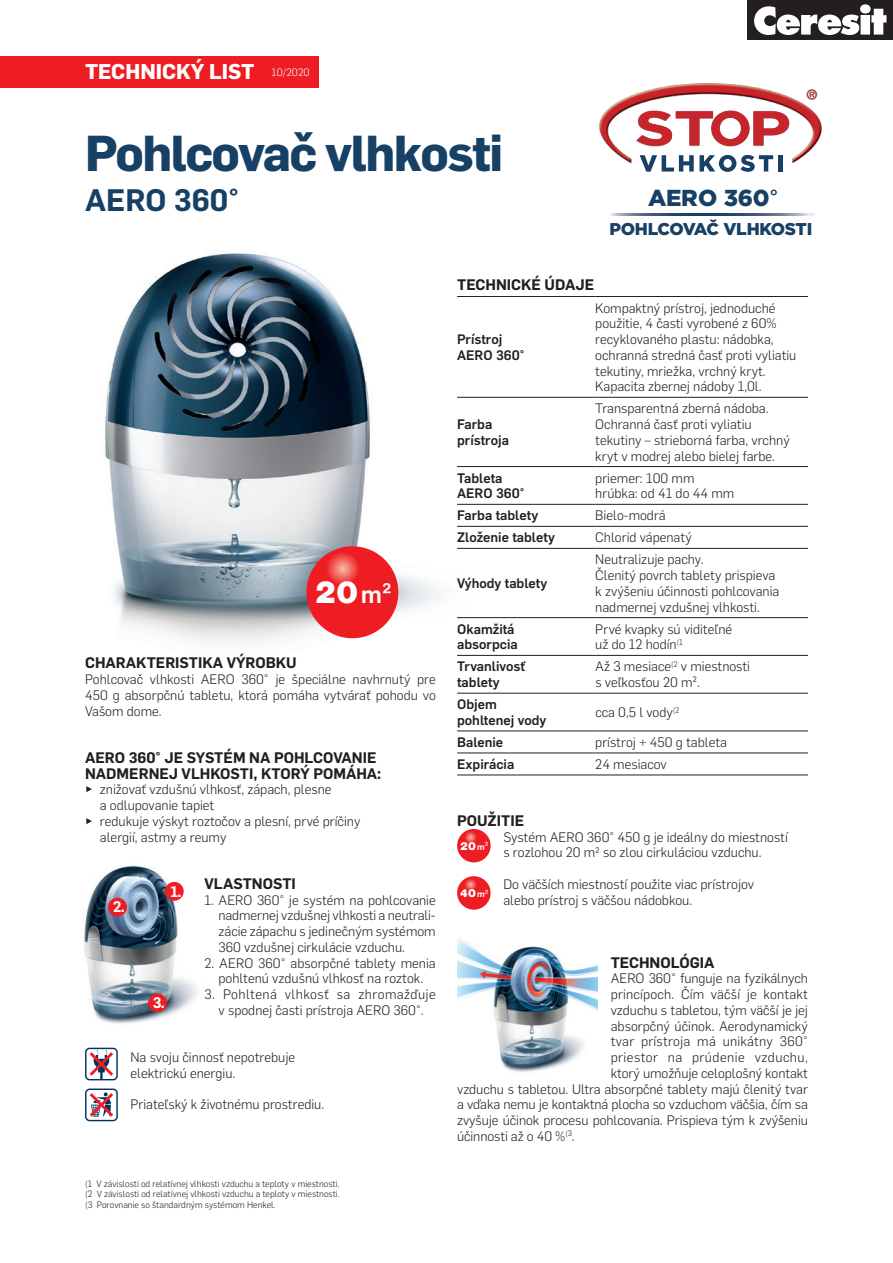
<style>
.page{position:relative;width:893px;height:1263px;background:#fff}
.page>*{position:absolute;margin:0;border:0;box-sizing:border-box;transform-origin:0 0}
.t1{font:700 49.5px "Flama";letter-spacing:-.03em;color:#174065}
.t2{font:31.8px "Nimbus Sans DOT Blac";color:#fff}
.t3{font:600 30.45px "Flama";color:#174065}
.t4{font:900 23.1px "Gotham";letter-spacing:-.015em;color:#174065}
.t5{font:700 21px "Flama";color:#fff}
.t6{font:900 17.1px "Gotham";letter-spacing:-.02em;color:#174065}
.t7{font:600 15px/15.8px "Flama";color:#231f20}
.t8{font:600 15px "Flama";color:#fff}
.t9{font:300 13.5px/15.8px "Flama";color:#231f20}
.t10{font:500 13.5px/15.8px "Flama";color:#231f20}
.t11{font:300 13.5px "Flama";letter-spacing:.035em;color:#231f20}
.t12{font:11.55px "Nimbus Sans DOT Blac";color:#fff}
.t13{font:300 9px/10.8px "Flama";color:#231f20;text-align:justify}
.s1{font-family:"Nimbus Sans DOT";font-weight:700;font-size:25.5px}
.s2{font-family:"Nimbus Sans DOT";font-weight:700;font-size:9.3px}
</style>
<div class="page">
<img style="left:105px;top:253px;width:436px;height:500px">
<div style="left:85px;top:1048px;width:33px;height:32px;border:1px solid #003562;border-radius:4px"></div>
<svg style="left:90px;top:1050px;width:23px;height:29px"></svg>
<div style="left:85px;top:1088px;width:33px;height:33px;border:1px solid #003562;border-radius:4px"></div>
<svg style="left:90px;top:1092px;width:23px;height:24px"></svg>
<img style="left:84px;top:865px;width:114px;height:159px">
<div style="left:108px;top:898px;width:19px;height:18px;background:#ee1d23;border-radius:50%"></div>
<div style="left:165px;top:882px;width:19px;height:19px;background:#ee1d23;border-radius:50%"></div>
<div style="left:148px;top:993px;width:19px;height:19px;background:#ee1d23;border-radius:50%"></div>
<div style="left:457px;top:829px;width:34px;height:33px;background:#ee1d23;border-radius:50%"></div>
<svg style="left:463px;top:830px;width:14px;height:14px"></svg>
<div style="left:457px;top:876px;width:34px;height:34px;background:#ee1d23;border-radius:50%"></div>
<svg style="left:463px;top:877px;width:14px;height:14px"></svg>
<img style="left:457px;top:937px;width:141px;height:135px">
<img style="left:610px;top:39px;width:254px;height:177px">
<img style="left:610px;top:183px;width:231px;height:13px">
<img style="left:599px;top:61px;width:247px;height:122px">
<svg style="left:640px;top:155px;width:133px;height:17px"></svg>
<div style="left:778px;top:155px;width:5px;height:17px;background:#174065"></div>
<svg style="left:637px;top:111px;width:152px;height:35px"></svg>
<svg style="left:610px;top:213px;width:204px;height:2px"></svg>
<div style="left:0;top:56px;width:319px;height:31px;background:#ee1d23"></div>
<hr style="left:457px;top:296px;width:138px;height:1px;background:#231f20">
<hr style="left:595px;top:296px;width:213px;height:1px;background:#231f20">
<hr style="left:457px;top:397px;width:138px;height:1px;background:#231f20">
<hr style="left:595px;top:397px;width:213px;height:1px;background:#231f20">
<hr style="left:457px;top:466px;width:138px;height:1px;background:#231f20">
<hr style="left:595px;top:466px;width:213px;height:1px;background:#231f20">
<hr style="left:457px;top:504px;width:138px;height:1px;background:#231f20">
<hr style="left:595px;top:504px;width:213px;height:1px;background:#231f20">
<hr style="left:457px;top:526px;width:138px;height:1px;background:#231f20">
<hr style="left:595px;top:526px;width:213px;height:1px;background:#231f20">
<hr style="left:457px;top:548px;width:138px;height:1px;background:#231f20">
<hr style="left:595px;top:548px;width:213px;height:1px;background:#231f20">
<hr style="left:457px;top:617px;width:138px;height:1px;background:#231f20">
<hr style="left:595px;top:617px;width:213px;height:1px;background:#231f20">
<hr style="left:457px;top:655px;width:138px;height:1px;background:#231f20">
<hr style="left:595px;top:655px;width:213px;height:1px;background:#231f20">
<hr style="left:457px;top:693px;width:138px;height:1px;background:#231f20">
<hr style="left:595px;top:693px;width:213px;height:1px;background:#231f20">
<hr style="left:457px;top:731px;width:138px;height:1px;background:#231f20">
<hr style="left:595px;top:731px;width:213px;height:1px;background:#231f20">
<hr style="left:457px;top:753px;width:138px;height:1px;background:#231f20">
<hr style="left:595px;top:753px;width:213px;height:1px;background:#231f20">
<hr style="left:457px;top:775px;width:138px;height:1px;background:#231f20">
<hr style="left:595px;top:775px;width:213px;height:1px;background:#231f20">
<div style="left:306px;top:546px;width:92px;height:92px;background:#ee1d23;border-radius:50%"></div>
<svg style="left:324px;top:550px;width:37px;height:37px"></svg>
<div style="left:748px;top:0;width:145px;height:39px;background:#231f20"></div>
<svg style="left:754px;top:4px;width:132px;height:31px"></svg>
<h3 class="t5" style="left:85px;top:56px;width:226px">TECHNICKÝ LIST <sup>10/2020</sup></h3>
<h1 class="t1" style="left:85px;top:118px;width:420px">Pohlcovač vlhkosti</h1>
<h3 class="t3" style="left:85px;top:178px;width:156px">AERO 360°</h3>
<p class="t7" style="left:457px;top:276px;width:139px">TECHNICKÉ ÚDAJE</p>
<h3 class="t4" style="left:648px;top:182px;width:133px">AERO 360 ˚</h3>
<p class="t6" style="left:609px;top:217px;width:204px">POHLCOVAČ VLHKOSTI</p>
<h2 class="t2" style="left:315px;top:574px;width:79px">20<span class="s1">m²</span></h2>
<p class="t7" style="left:85px;top:654px;width:213px">CHARAKTERISTIKA VÝROBKU</p>
<p class="t9" style="left:85px;top:671px;width:352px;text-align:justify">Pohlcovač vlhkosti AERO 360° je špeciálne navhrnutý pre 450 g absorpčnú tabletu, ktorá pomáha vytvárať pohodu vo Vašom dome.</p>
<p class="t7" style="left:85px;top:748px;width:298px">AERO 360° JE SYSTÉM NA POHLCOVANIE<br>NADMERNEJ VLHKOSTI, KTORÝ POMÁHA:</p>
<p class="t9" style="left:85px;top:781px;width:248px">► znižovať vzdušnú vlhkosť, zápach, plesne</p>
<p class="t9" style="left:100px;top:797px;width:116px">a odlupovanie tapiet</p>
<p class="t9" style="left:85px;top:812px;width:277px">► redukuje výskyt roztočov a plesní, prvé príčiny</p>
<p class="t9" style="left:100px;top:828px;width:128px">alergií, astmy a reumy</p>
<p class="t7" style="left:205px;top:874px;width:93px">VLASTNOSTI</p>
<p class="t9" style="left:219px;top:891px;width:219px;text-align:justify;text-indent:-14px">1. AERO 360° je systém na pohlcovanie nadmernej vzdušnej vlhkosti a neutrali&shy;zácie zápachu s jedinečným systémom 360 vzdušnej cirkulácie vzduchu.</p>
<p class="t9" style="left:205px;top:954px;width:233px;text-align:center">2. AERO 360° absorpčné tablety menia pohltenú vzdušnú vlhkosť na roztok.</p>
<p class="t9" style="left:205px;top:986px;width:233px;text-align:center">3. Pohltená vlhkosť sa zhromažďuje v spodnej časti prístroja AERO 360°.</p>
<p class="t9" style="left:131px;top:1049px;width:166px">Na svoju činnosť nepotrebuje elektrickú energiu.</p>
<p class="t9" style="left:131px;top:1096px;width:195px">Priateľský k životnému prostrediu.</p>
<p class="t8" style="left:170px;top:880px;width:13px">1.</p>
<p class="t8" style="left:113px;top:896px;width:14px">2.</p>
<p class="t8" style="left:153px;top:992px;width:14px">3.</p>
<p class="t13" style="left:85px;top:1177px;width:256px">(1 V závislosti od relatívnej vlhkosti vzduchu a teploty v miestnosti. (2 V závislosti od relatívnej vlhkosti vzduchu a teploty v miestnosti. (3 Porovnanie so štandardným systémom Henkel.</p>
<p class="t10" style="left:457px;top:330px;width:69px">Prístroj<br>AERO 360°</p>
<p class="t10" style="left:457px;top:415px;width:53px">Farba prístroja</p>
<p class="t9" style="left:595px;top:299px;width:203px">Kompaktný prístroj, jednoduché použitie, 4 časti vyrobené z 60% recyklovaného plastu: nádobka, ochranná stredná časť proti vyliatiu tekutiny, mriežka, vrchný kryt.<br>Kapacita zbernej nádoby 1,0l.</p>
<p class="t9" style="left:595px;top:400px;width:196px">Transparentná zberná nádoba.<br>Ochranná časť proti vyliatiu tekutiny – strieborná farba, vrchný kryt v modrej alebo bielej farbe.</p>
<p class="t10" style="left:457px;top:469px;width:69px">Tableta<br>AERO 360°</p>
<p class="t9" style="left:595px;top:469px;width:141px">priemer: 100 mm hrúbka: od 41 do 44 mm</p>
<p class="t10" style="left:457px;top:507px;width:83px">Farba tablety</p>
<p class="t9" style="left:595px;top:507px;width:72px">Bielo-modrá</p>
<p class="t10" style="left:457px;top:529px;width:99px">Zloženie tablety</p>
<p class="t9" style="left:595px;top:529px;width:98px">Chlorid vápenatý</p>
<p class="t10" style="left:457px;top:574px;width:92px">Výhody tablety</p>
<p class="t9" style="left:595px;top:551px;width:185px">Neutralizuje pachy.<br>Členitý povrch tablety prispieva k zvýšeniu účinnosti pohlcovania nadmernej vzdušnej vlhkosti.</p>
<p class="t10" style="left:457px;top:620px;width:62px">Okamžitá absorpcia</p>
<p class="t9" style="left:595px;top:620px;width:138px">Prvé kvapky sú viditeľné už do 12 hodín<sup>(1</sup></p>
<p class="t10" style="left:457px;top:658px;width:70px">Trvanlivosť tablety</p>
<p class="t9" style="left:595px;top:658px;width:156px">Až 3 mesiace<sup>(2</sup> v miestnosti s veľkosťou 20 m².</p>
<p class="t10" style="left:457px;top:695px;width:91px">Objem pohltenej vody</p>
<p class="t9" style="left:595px;top:704px;width:86px">cca 0,5 l vody<sup>(2</sup></p>
<p class="t10" style="left:457px;top:733px;width:48px">Balenie</p>
<p class="t9" style="left:595px;top:733px;width:133px">prístroj + 450 g tableta</p>
<p class="t10" style="left:457px;top:755px;width:59px">Expirácia</p>
<p class="t9" style="left:595px;top:755px;width:73px">24 mesiacov</p>
<p class="t7" style="left:457px;top:811px;width:69px">POUŽITIE</p>
<p class="t12" style="left:460px;top:839px;width:30px">20<span class="s2">m²</span></p>
<p class="t9" style="left:503px;top:828px;width:286px">Systém AERO 360° 450 g je ideálny do miestností s rozlohou 20 m2 so zlou cirkuláciou vzduchu.</p>
<p class="t12" style="left:460px;top:886px;width:30px">40<span class="s2">m²</span></p>
<p class="t9" style="left:503px;top:875px;width:252px">Do väčších miestností použite viac prístrojov alebo prístroj s väčšou nádobkou.</p>
<p class="t7" style="left:611px;top:953px;width:105px">TECHNOLÓGIA</p>
<p class="t9" style="left:611px;top:970px;width:199px">AERO 360° funguje na fyzikálnych</p>
<p class="t9" style="left:611px;top:986px;width:199px">princípoch. Čím väčší je kontakt</p>
<p class="t9" style="left:611px;top:1001px;width:199px">vzduchu s tabletou, tým väčší je jej</p>
<p class="t9" style="left:611px;top:1017px;width:199px">absorpčný účinok. Aerodynamický</p>
<p class="t9" style="left:611px;top:1033px;width:199px">tvar prístroja má unikátny 360°</p>
<p class="t11" style="left:611px;top:1048px;width:199px">priestor na prúdenie vzduchu,</p>
<p class="t9" style="left:611px;top:1064px;width:199px">ktorý umožňuje celoplošný kontakt</p>
<p class="t9" style="left:457px;top:1080px;width:352px">vzduchu s tabletou. Ultra absorpčné tablety majú členitý tvar</p>
<p class="t9" style="left:457px;top:1096px;width:352px">a vďaka nemu je kontaktná plocha so vzduchom väčšia, čím sa</p>
<p class="t9" style="left:457px;top:1112px;width:352px">zvyšuje účinok procesu pohlcovania. Prispieva tým k zvýšeniu</p>
<p class="t9" style="left:457px;top:1127px;width:119px">účinnosti až o 40 %<sup>(3</sup>.</p>
</div>
